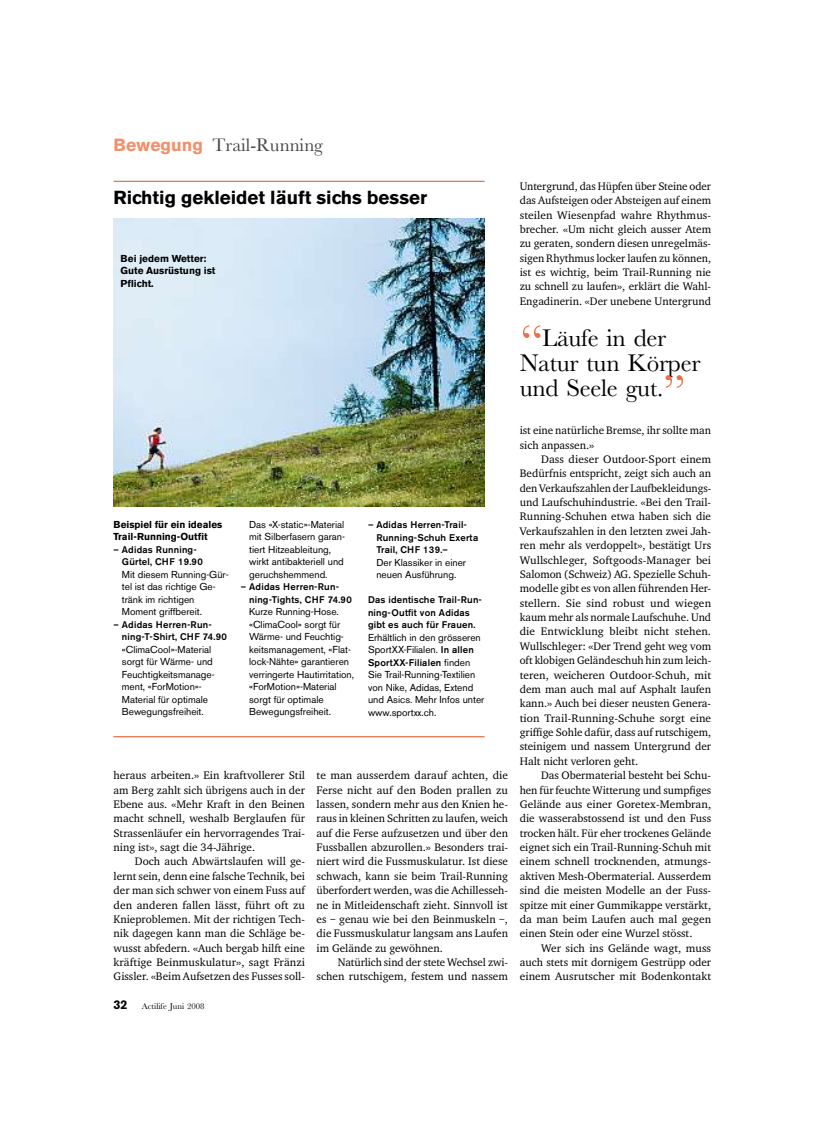
<style>
.page{position:relative;width:830px;height:1134px;background:#fff}
.page>*{position:absolute;margin:0;border:0;box-sizing:border-box;transform-origin:0 0}
.t1{font:25px/25px "M Baskerville OV XWPMAB";letter-spacing:-.01em;color:#000}
.t2{font:18.75px "Akzidenz Grotesk BE Bold OV WWPMAB";color:#000}
.t3{font:18.75px "M Baskerville OV XWPMAB";color:#454545}
.t4{font:11.25px/14.4px "Charter EF Regular OV ZWPMAB";color:#000;text-align:justify}
.t5{font:10px/12.5px "Akzidenz Grotesk BE Regular OV BXPMAB";color:#000}
.t6{font:10px/12.5px "Akzidenz Grotesk BE Bold OV WWPMAB";color:#000}
.t7{font:9.62px/12.5px "Akzidenz Grotesk BE Md OV AXPMAB";letter-spacing:.02em;color:#000}
.t8{font:8.75px "M Baskerville OV XWPMAB";color:#000}
.s1{font-family:"Akzidenz Grotesk BE Bold OV WWPMAB";font-size:17.5px;color:#f1906a}
.s2{font-family:"Akzidenz Grotesk BE Md OV AXPMAB";font-size:9.62px}
.s3{font-family:"Akzidenz Grotesk BE Regular OV BXPMAB";font-size:10px}
.s4{font-family:"Akzidenz Grotesk BE Bold OV WWPMAB";font-size:12.5px}
.s5{font-size:50px;color:#eb714c}
</style>
<div class="page">
<img style="left:113px;top:219px;width:371px;height:287px">
<hr style="left:113px;top:181px;width:371px;height:1px;background:#eb714c">
<hr style="left:113px;top:736px;width:371px;height:1px;background:#eb714c">
<p class="t3" style="left:113px;top:134px;width:211px"><span class="s1">Bewegung</span> Trail-Running</p>
<p class="t2" style="left:113px;top:186px;width:315px">Richtig gekleidet läuft sichs besser</p>
<p class="t6" style="left:120px;top:252px;width:96px">Bei jedem Wetter:<br>Gute Ausrüstung ist<br>Pflicht.</p>
<p class="t6" style="left:113px;top:518px;width:110px">Beispiel für ein ideales<br>Trail-Running-Outfit</p>
<p class="t7" style="left:122px;top:543px;width:82px;text-indent:-8px">– Adidas Running-<br>Gürtel, CHF 19.90</p>
<p class="t5" style="left:122px;top:568px;width:108px">Mit diesem Running-Gür&shy;tel ist das richtige Ge&shy;tränk im richtigen<br>Moment griffbereit.</p>
<p class="t7" style="left:122px;top:618px;width:106px;text-indent:-8px">– Adidas Herren-Run&shy;ning-T-Shirt, CHF 74.90</p>
<p class="t5" style="left:122px;top:643px;width:94px">«ClimaCool»-Material sorgt für Wärme- und<br>Feuchtigkeitsmanage&shy;ment, «ForMotion»-<br>Material für optimale<br>Bewegungsfreiheit.</p>
<p class="t5" style="left:249px;top:518px;width:97px">Das «X-static»-Material mit Silberfasern garan&shy;tiert Hitzeableitung, wirkt antibakteriell und geruchshemmend.</p>
<p class="t7" style="left:249px;top:581px;width:104px;text-indent:-8px">– Adidas Herren-Run&shy;ning-Tights, CHF 74.90</p>
<p class="t5" style="left:249px;top:606px;width:106px">Kurze Running-Hose. «ClimaCool» sorgt für<br>Wärme- und Feuchtig&shy;keitsmanagement, «Flat&shy;lock-Nähte» garantieren verringerte Hautirritation, «ForMotion»-Material sorgt für optimale<br>Bewegungsfreiheit.</p>
<p class="t7" style="left:376px;top:518px;width:103px;text-indent:-8px">– Adidas Herren-Trail-<br>Running-Schuh Exerta<br>Trail, CHF 139.–</p>
<p class="t5" style="left:376px;top:556px;width:91px">Der Klassiker in einer neuen Ausführung.</p>
<p class="t7" style="left:368px;top:593px;width:115px">Das identische Trail-Run&shy;ning-Outfit von Adidas gibt es auch für Frauen.</p>
<p class="t5" style="left:368px;top:631px;width:114px">Erhältlich in den grösseren<br>SportXX-Filialen. <span class="s2">In allen</span></p>
<p class="t7" style="left:368px;top:656px;width:104px">SportXX-Filialen <span class="s3">finden</span></p>
<p class="t5" style="left:368px;top:668px;width:118px">Sie Trail-Running-Textilien von Nike, Adidas, Extend und Asics. Mehr Infos unter www.sportxx.ch.</p>
<p class="t4" style="left:113px;top:768px;width:193px">heraus arbeiten.» Ein kraftvollerer Stil</p>
<p class="t4" style="left:113px;top:782px;width:193px">am Berg zahlt sich übrigens auch in der</p>
<p class="t4" style="left:113px;top:797px;width:193px">Ebene aus. «Mehr Kraft in den Beinen</p>
<p class="t4" style="left:113px;top:811px;width:193px">macht schnell, weshalb Berglaufen für</p>
<p class="t4" style="left:113px;top:826px;width:193px">Strassenläufer ein hervorragendes Trai-</p>
<p class="t4" style="left:113px;top:840px;width:143px">ning ist», sagt die 34-Jährige.</p>
<p class="t4" style="left:135px;top:854px;width:171px">Doch auch Abwärtslaufen will ge-</p>
<p class="t4" style="left:113px;top:869px;width:193px">lernt sein, denn eine falsche Technik, bei</p>
<p class="t4" style="left:113px;top:883px;width:193px">der man sich schwer von einem Fuss auf</p>
<p class="t4" style="left:113px;top:897px;width:193px">den anderen fallen lässt, führt oft zu</p>
<p class="t4" style="left:113px;top:912px;width:193px">Knieproblemen. Mit der richtigen Tech-</p>
<p class="t4" style="left:113px;top:926px;width:193px">nik dagegen kann man die Schläge be-</p>
<p class="t4" style="left:113px;top:941px;width:193px">wusst abfedern. «Auch bergab hilft eine</p>
<p class="t4" style="left:113px;top:955px;width:193px">kräftige Beinmuskulatur», sagt Fränzi</p>
<p class="t4" style="left:113px;top:969px;width:193px">Gissler. «Beim Aufsetzen des Fusses soll-</p>
<p class="t8" style="left:113px;top:1001px;width:93px"><span class="s4">32</span> Actilife Juni 2008</p>
<p class="t4" style="left:316px;top:768px;width:193px">te man ausserdem darauf achten, die</p>
<p class="t4" style="left:316px;top:782px;width:193px">Ferse nicht auf den Boden prallen zu</p>
<p class="t4" style="left:316px;top:797px;width:193px">lassen, sondern mehr aus den Knien he-</p>
<p class="t4" style="left:316px;top:811px;width:193px">raus in kleinen Schritten zu laufen, weich</p>
<p class="t4" style="left:316px;top:826px;width:193px">auf die Ferse aufzusetzen und über den</p>
<p class="t4" style="left:316px;top:840px;width:193px">Fussballen abzurollen.» Besonders trai-</p>
<p class="t4" style="left:316px;top:854px;width:193px">niert wird die Fussmuskulatur. Ist diese</p>
<p class="t4" style="left:316px;top:869px;width:193px">schwach, kann sie beim Trail-Running</p>
<p class="t4" style="left:316px;top:883px;width:193px">überfordert werden, was die Achillesseh-</p>
<p class="t4" style="left:316px;top:897px;width:193px">ne in Mitleidenschaft zieht. Sinnvoll ist</p>
<p class="t4" style="left:316px;top:912px;width:193px">es – genau wie bei den Beinmuskeln –,</p>
<p class="t4" style="left:316px;top:926px;width:193px">die Fussmuskulatur langsam ans Laufen</p>
<p class="t4" style="left:316px;top:941px;width:128px">im Gelände zu gewöhnen.</p>
<p class="t4" style="left:338px;top:955px;width:171px">Natürlich sind der stete Wechsel zwi-</p>
<p class="t4" style="left:316px;top:969px;width:193px">schen rutschigem, festem und nassem</p>
<p class="t4" style="left:519px;top:179px;width:193px">Untergrund, das Hüpfen über Steine oder das Aufsteigen oder Absteigen auf einem steilen Wiesenpfad wahre Rhythmus&shy;brecher. «Um nicht gleich ausser Atem zu geraten, sondern diesen unregelmäs&shy;sigen Rhythmus locker laufen zu können, ist es wichtig, beim Trail-Running nie zu schnell zu laufen», erklärt die Wahl-Engadinerin. «Der unebene Untergrund</p>
<p class="t1" style="left:519px;top:325px;width:182px"><span class="s5">“</span>Läufe in der<br>Natur tun Körper und Seele gut.<span class="s5">”</span></p>
<p class="t4" style="left:519px;top:423px;width:193px">ist eine natürliche Bremse, ihr sollte man</p>
<p class="t4" style="left:519px;top:437px;width:76px">sich anpassen.»</p>
<p class="t4" style="left:540px;top:452px;width:171px">Dass dieser Outdoor-Sport einem</p>
<p class="t4" style="left:519px;top:466px;width:193px">Bedürfnis entspricht, zeigt sich auch an</p>
<p class="t4" style="left:519px;top:481px;width:193px">den Verkaufszahlen der Laufbekleidungs-</p>
<p class="t4" style="left:519px;top:495px;width:193px">und Laufschuhindustrie. «Bei den Trail-</p>
<p class="t4" style="left:519px;top:509px;width:193px">Running-Schuhen etwa haben sich die</p>
<p class="t4" style="left:519px;top:524px;width:193px">Verkaufszahlen in den letzten zwei Jah-</p>
<p class="t4" style="left:519px;top:538px;width:193px">ren mehr als verdoppelt», bestätigt Urs</p>
<p class="t4" style="left:519px;top:552px;width:193px">Wullschleger, Softgoods-Manager bei</p>
<p class="t4" style="left:519px;top:567px;width:193px">Salomon (Schweiz) AG. Spezielle Schuh-</p>
<p class="t4" style="left:519px;top:581px;width:193px">modelle gibt es von allen führenden Her-</p>
<p class="t4" style="left:519px;top:596px;width:193px">stellern. Sie sind robust und wiegen</p>
<p class="t4" style="left:519px;top:610px;width:193px">kaum mehr als normale Laufschuhe. Und</p>
<p class="t4" style="left:519px;top:624px;width:193px">die Entwicklung bleibt nicht stehen.</p>
<p class="t4" style="left:519px;top:639px;width:193px">Wullschleger: «Der Trend geht weg vom</p>
<p class="t4" style="left:519px;top:653px;width:193px">oft klobigen Geländeschuh hin zum leich-</p>
<p class="t4" style="left:519px;top:667px;width:193px">teren, weicheren Outdoor-Schuh, mit</p>
<p class="t4" style="left:519px;top:682px;width:193px">dem man auch mal auf Asphalt laufen</p>
<p class="t4" style="left:519px;top:696px;width:193px">kann.» Auch bei dieser neusten Genera-</p>
<p class="t4" style="left:519px;top:711px;width:193px">tion Trail-Running-Schuhe sorgt eine</p>
<p class="t4" style="left:519px;top:725px;width:193px">griffige Sohle dafür, dass auf rutschigem,</p>
<p class="t4" style="left:519px;top:739px;width:193px">steinigem und nassem Untergrund der</p>
<p class="t4" style="left:519px;top:754px;width:120px">Halt nicht verloren geht.</p>
<p class="t4" style="left:540px;top:768px;width:171px">Das Obermaterial besteht bei Schu-</p>
<p class="t4" style="left:519px;top:782px;width:193px">hen für feuchte Witterung und sumpfiges</p>
<p class="t4" style="left:519px;top:797px;width:193px">Gelände aus einer Goretex-Membran,</p>
<p class="t4" style="left:519px;top:811px;width:193px">die wasserabstossend ist und den Fuss</p>
<p class="t4" style="left:519px;top:826px;width:193px">trocken hält. Für eher trockenes Gelände</p>
<p class="t4" style="left:519px;top:840px;width:193px">eignet sich ein Trail-Running-Schuh mit</p>
<p class="t4" style="left:519px;top:854px;width:193px">einem schnell trocknenden, atmungs-</p>
<p class="t4" style="left:519px;top:869px;width:193px">aktiven Mesh-Obermaterial. Ausserdem</p>
<p class="t4" style="left:519px;top:883px;width:193px">sind die meisten Modelle an der Fuss-</p>
<p class="t4" style="left:519px;top:897px;width:193px">spitze mit einer Gummikappe verstärkt,</p>
<p class="t4" style="left:519px;top:912px;width:193px">da man beim Laufen auch mal gegen</p>
<p class="t4" style="left:519px;top:926px;width:174px">einen Stein oder eine Wurzel stösst.</p>
<p class="t4" style="left:540px;top:941px;width:171px">Wer sich ins Gelände wagt, muss</p>
<p class="t4" style="left:519px;top:955px;width:193px">auch stets mit dornigem Gestrüpp oder</p>
<p class="t4" style="left:519px;top:969px;width:193px">einem Ausrutscher mit Bodenkontakt</p>
</div>
